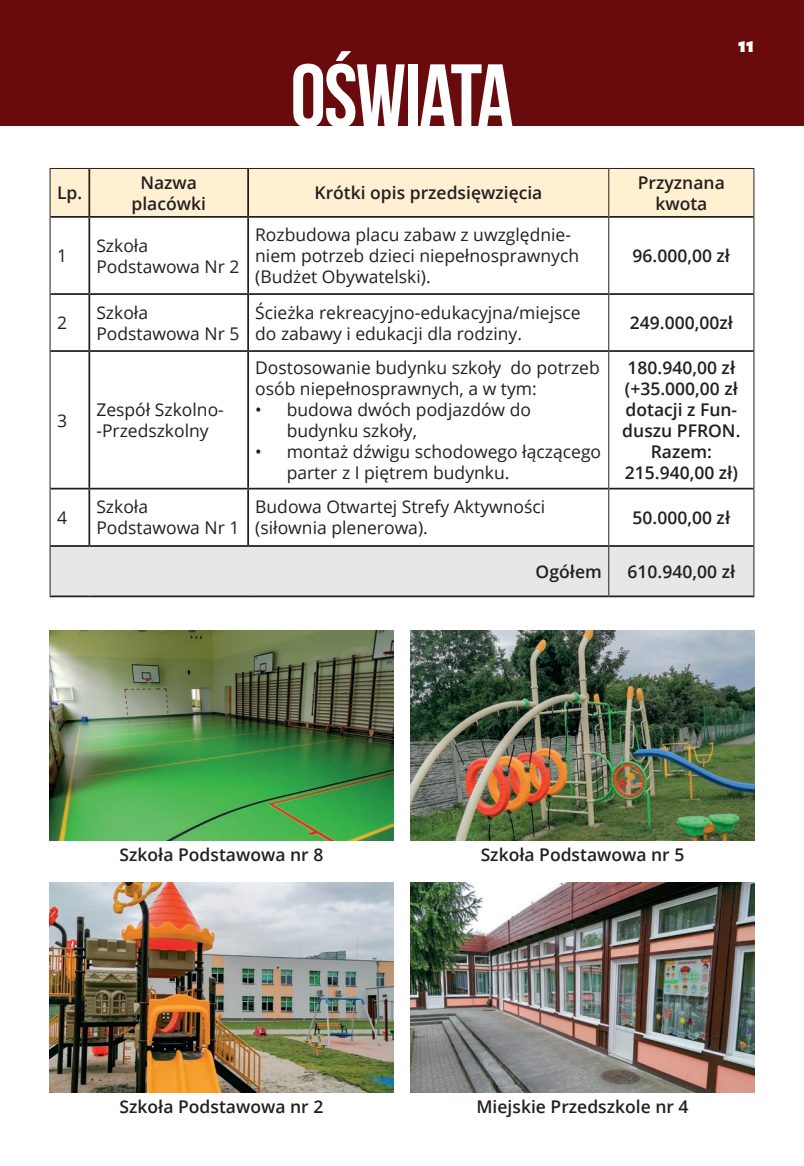
<style>
.page{position:relative;width:804px;height:1166px;background:#fff}
.page>*{position:absolute;margin:0;border:0;box-sizing:border-box;transform-origin:0 0}
.t1{font:89.25px "Bebas Neue";letter-spacing:-.02em;color:#fff}
.t2{font:900 21px "Alegreya Sans";color:#fff}
.t3{font:17.5px/21px "Open Sans";color:#231f20}
.t4{font:600 17.5px/21px "Open Sans";color:#231f20;text-align:center}
</style>
<div class="page">
<div style="left:0;top:0;width:804px;height:126px;background:#690a0d"></div>
<div style="left:51px;top:169px;width:702px;height:47px;background:#fef0d0"></div>
<div style="left:51px;top:547px;width:702px;height:48px;background:#e6e7e9"></div>
<hr style="left:88px;top:169px;width:2px;height:47px;background:#231f20">
<hr style="left:247px;top:169px;width:2px;height:47px;background:#231f20">
<hr style="left:50px;top:216px;width:39px;height:2px;background:#231f20">
<hr style="left:89px;top:216px;width:159px;height:2px;background:#231f20">
<hr style="left:88px;top:218px;width:2px;height:75px;background:#231f20">
<hr style="left:248px;top:216px;width:360px;height:2px;background:#231f20">
<hr style="left:247px;top:218px;width:2px;height:75px;background:#231f20">
<hr style="left:609px;top:216px;width:144px;height:2px;background:#231f20">
<hr style="left:50px;top:293px;width:39px;height:2px;background:#231f20">
<hr style="left:89px;top:293px;width:159px;height:2px;background:#231f20">
<hr style="left:88px;top:295px;width:2px;height:55px;background:#231f20">
<hr style="left:248px;top:293px;width:360px;height:2px;background:#231f20">
<hr style="left:247px;top:295px;width:2px;height:55px;background:#231f20">
<hr style="left:609px;top:293px;width:144px;height:2px;background:#231f20">
<hr style="left:50px;top:350px;width:39px;height:2px;background:#231f20">
<hr style="left:89px;top:350px;width:159px;height:2px;background:#231f20">
<hr style="left:88px;top:352px;width:2px;height:136px;background:#231f20">
<hr style="left:248px;top:350px;width:360px;height:2px;background:#231f20">
<hr style="left:247px;top:352px;width:2px;height:136px;background:#231f20">
<hr style="left:609px;top:350px;width:144px;height:2px;background:#231f20">
<hr style="left:50px;top:488px;width:39px;height:1px;background:#231f20">
<hr style="left:89px;top:488px;width:159px;height:1px;background:#231f20">
<hr style="left:88px;top:489px;width:2px;height:56px;background:#231f20">
<hr style="left:248px;top:488px;width:360px;height:1px;background:#231f20">
<hr style="left:247px;top:489px;width:2px;height:56px;background:#231f20">
<hr style="left:609px;top:488px;width:144px;height:1px;background:#231f20">
<hr style="left:50px;top:545px;width:39px;height:2px;background:#231f20">
<hr style="left:89px;top:545px;width:159px;height:2px;background:#231f20">
<hr style="left:248px;top:545px;width:360px;height:2px;background:#231f20">
<hr style="left:609px;top:545px;width:144px;height:2px;background:#231f20">
<hr style="left:50px;top:595px;width:39px;height:2px;background:#231f20">
<hr style="left:89px;top:595px;width:159px;height:2px;background:#231f20">
<hr style="left:248px;top:595px;width:361px;height:2px;background:#231f20">
<hr style="left:609px;top:595px;width:145px;height:2px;background:#231f20">
<hr style="left:50px;top:168px;width:39px;height:1px;background:#231f20">
<hr style="left:50px;top:169px;width:1px;height:48px;background:#231f20">
<hr style="left:89px;top:168px;width:159px;height:1px;background:#231f20">
<hr style="left:248px;top:168px;width:361px;height:1px;background:#231f20">
<hr style="left:609px;top:168px;width:145px;height:1px;background:#231f20">
<hr style="left:608px;top:169px;width:1px;height:48px;background:#231f20">
<hr style="left:753px;top:169px;width:1px;height:48px;background:#231f20">
<hr style="left:50px;top:217px;width:1px;height:77px;background:#231f20">
<hr style="left:608px;top:217px;width:1px;height:77px;background:#231f20">
<hr style="left:753px;top:217px;width:1px;height:77px;background:#231f20">
<hr style="left:50px;top:294px;width:1px;height:57px;background:#231f20">
<hr style="left:608px;top:294px;width:1px;height:57px;background:#231f20">
<hr style="left:753px;top:294px;width:1px;height:57px;background:#231f20">
<hr style="left:50px;top:351px;width:1px;height:138px;background:#231f20">
<hr style="left:608px;top:351px;width:1px;height:138px;background:#231f20">
<hr style="left:753px;top:351px;width:1px;height:138px;background:#231f20">
<hr style="left:50px;top:489px;width:1px;height:57px;background:#231f20">
<hr style="left:608px;top:489px;width:1px;height:57px;background:#231f20">
<hr style="left:753px;top:489px;width:1px;height:57px;background:#231f20">
<hr style="left:50px;top:546px;width:1px;height:49px;background:#231f20">
<hr style="left:608px;top:546px;width:1px;height:49px;background:#231f20">
<hr style="left:753px;top:546px;width:1px;height:49px;background:#231f20">
<img style="left:50px;top:630px;width:343px;height:210px">
<img style="left:410px;top:630px;width:344px;height:210px">
<img style="left:410px;top:882px;width:344px;height:210px">
<img style="left:50px;top:882px;width:343px;height:210px">
<h1 class="t1" style="left:290px;top:47px;width:224px">OŚWIATA</h1>
<p class="t2" style="left:738px;top:28px;width:17px">11</p>
<p class="t4" style="left:57px;top:182px;width:27px">Lp.</p>
<p class="t4" style="left:131px;top:172px;width:76px">Nazwa placówki</p>
<p class="t4" style="left:314px;top:182px;width:229px">Krótki opis przedsięwzięcia</p>
<p class="t4" style="left:638px;top:172px;width:88px">Przyznana kwota</p>
<p class="t3" style="left:57px;top:245px;width:12px">1</p>
<p class="t3" style="left:96px;top:234px;width:145px">Szkoła<br>Podstawowa Nr 2</p>
<p class="t3" style="left:255px;top:224px;width:325px">Rozbudowa placu zabaw z uwzględnie&shy;niem potrzeb dzieci niepełnosprawnych (Budżet Obywatelski).</p>
<p class="t4" style="left:632px;top:245px;width:99px">96.000,00 zł</p>
<p class="t3" style="left:57px;top:312px;width:12px">2</p>
<p class="t3" style="left:96px;top:301px;width:145px">Szkoła<br>Podstawowa Nr 5</p>
<p class="t3" style="left:255px;top:301px;width:327px">Ścieżka rekreacyjno-edukacyjna/miejsce do zabawy i edukacji dla rodziny.</p>
<p class="t3" style="left:57px;top:409px;width:12px">3</p>
<p class="t3" style="left:96px;top:399px;width:129px">Zespół Szkolno--Przedszkolny</p>
<p class="t3" style="left:255px;top:357px;width:346px">Dostosowanie budynku szkoły do potrzeb osób niepełnosprawnych, a w tym:</p>
<p class="t3" style="left:287px;top:399px;width:246px;text-indent:-32px">• budowa dwóch podjazdów do budynku szkoły,</p>
<p class="t3" style="left:287px;top:441px;width:316px;text-indent:-32px">• montaż dźwigu schodowego łączącego parter z I piętrem budynku.</p>
<p class="t4" style="left:630px;top:312px;width:104px">249.000,00zł</p>
<p class="t4" style="left:622px;top:357px;width:120px">180.940,00 zł (+35.000,00 zł dotacji z Fun&shy;duszu PFRON.<br>Razem:<br>215.940,00 zł)</p>
<p class="t3" style="left:57px;top:507px;width:12px">4</p>
<p class="t3" style="left:96px;top:496px;width:145px">Szkoła<br>Podstawowa Nr 1</p>
<p class="t3" style="left:255px;top:496px;width:291px">Budowa Otwartej Strefy Aktywności (siłownia plenerowa).</p>
<p class="t4" style="left:632px;top:507px;width:99px">50.000,00 zł</p>
<p class="t4" style="left:535px;top:561px;width:68px">Ogółem</p>
<p class="t4" style="left:627px;top:561px;width:109px">610.940,00 zł</p>
<p class="t4" style="left:120px;top:844px;width:205px">Szkoła Podstawowa nr 8</p>
<p class="t4" style="left:480px;top:844px;width:205px">Szkoła Podstawowa nr 5</p>
<p class="t4" style="left:120px;top:1096px;width:205px">Szkoła Podstawowa nr 2</p>
<p class="t4" style="left:476px;top:1096px;width:213px">Miejskie Przedszkole nr 4</p>
</div>
